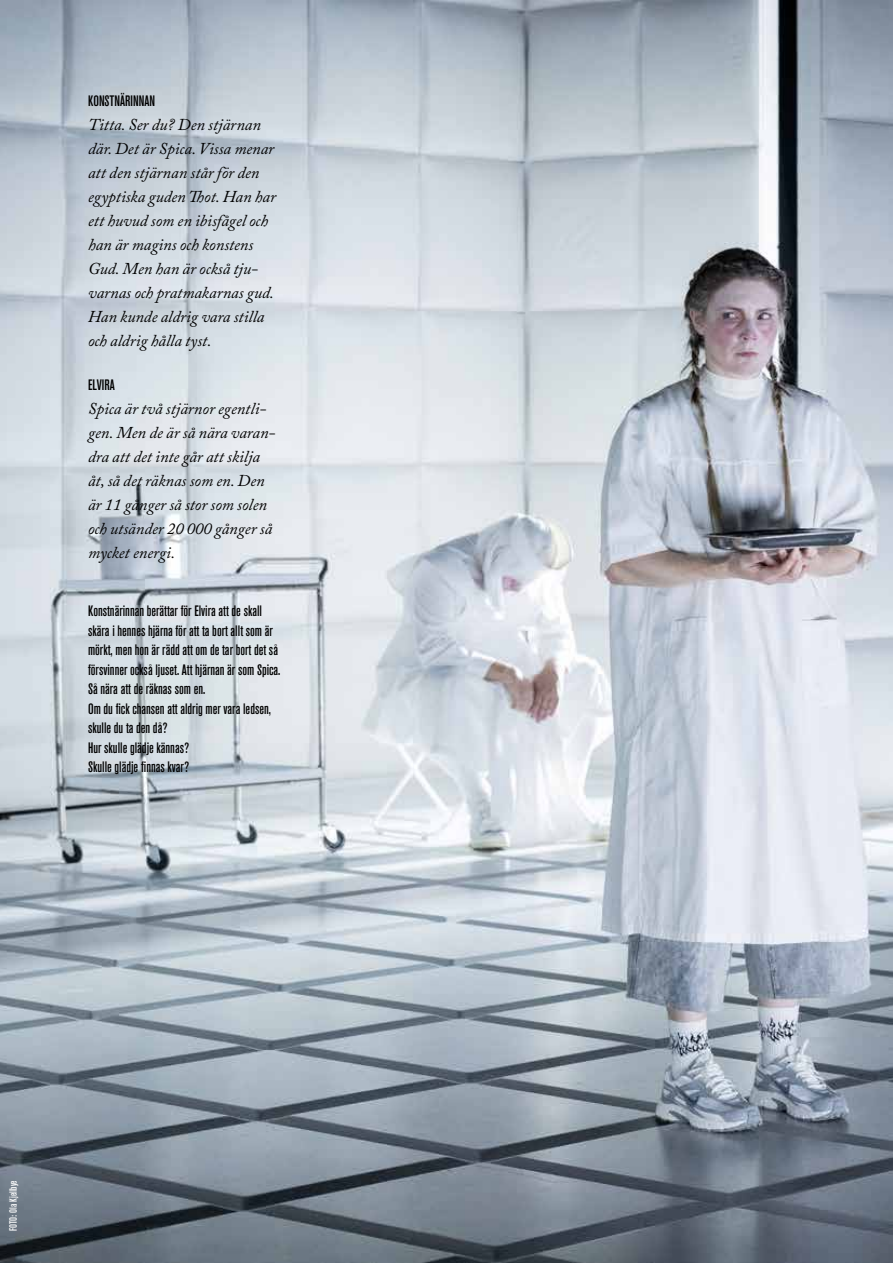
<style>
.page{position:relative;width:893px;height:1263px;background:#fff}
.page>*{position:absolute;margin:0;border:0;box-sizing:border-box;transform-origin:0 0}
.t1{font:italic 16.5px/24px "Adobe Caslon Pro";color:#000}
.t2{font:500 condensed 15px/19.5px "Akzidenz Grotesk BE";color:#000}
.t3{font:500 condensed 10.5px "Akzidenz Grotesk BE";color:#fff}
</style>
<div class="page">
<img style="left:0;top:0;width:893px;height:1263px">
<p class="t2" style="left:88px;top:92px;width:68px">KONSTNÄRINNAN</p>
<p class="t1" style="left:88px;top:113px;width:189px">Titta. Ser du? Den stjärnan där. Det är Spica. Vissa menar att den stjärnan står för den egyptiska guden Thot. Han har ett huvud som en ibisfågel och han är magins och konstens<br>Gud. Men han är också tju&shy;varnas och pratmakarnas gud.<br>Han kunde aldrig vara stilla och aldrig hålla tyst.</p>
<p class="t2" style="left:88px;top:375px;width:28px">ELVIRA</p>
<p class="t1" style="left:88px;top:396px;width:189px">Spica är två stjärnor egentli&shy;gen. Men de är så nära varan&shy;dra att det inte går att skilja åt, så det räknas som en. Den är 11 gånger så stor som solen och utsänder 20 000 gånger så mycket energi.</p>
<p class="t2" style="left:88px;top:602px;width:194px">Konstnärinnan berättar för Elvira att de skall skära i hennes hjärna för att ta bort allt som är mörkt, men hon är rädd att om de tar bort det så försvinner också ljuset. Att hjärnan är som Spica.<br>Så nära att de räknas som en.<br>Om du fick chansen att aldrig mer vara ledsen, skulle du ta den då?<br>Hur skulle glädje kännas?<br>Skulle glädje finnas kvar?</p>
<p class="t3" style="left:7px;top:1231px;width:52px;rotate:-90deg">FOTO: Ola Kjellbye</p>
</div>
